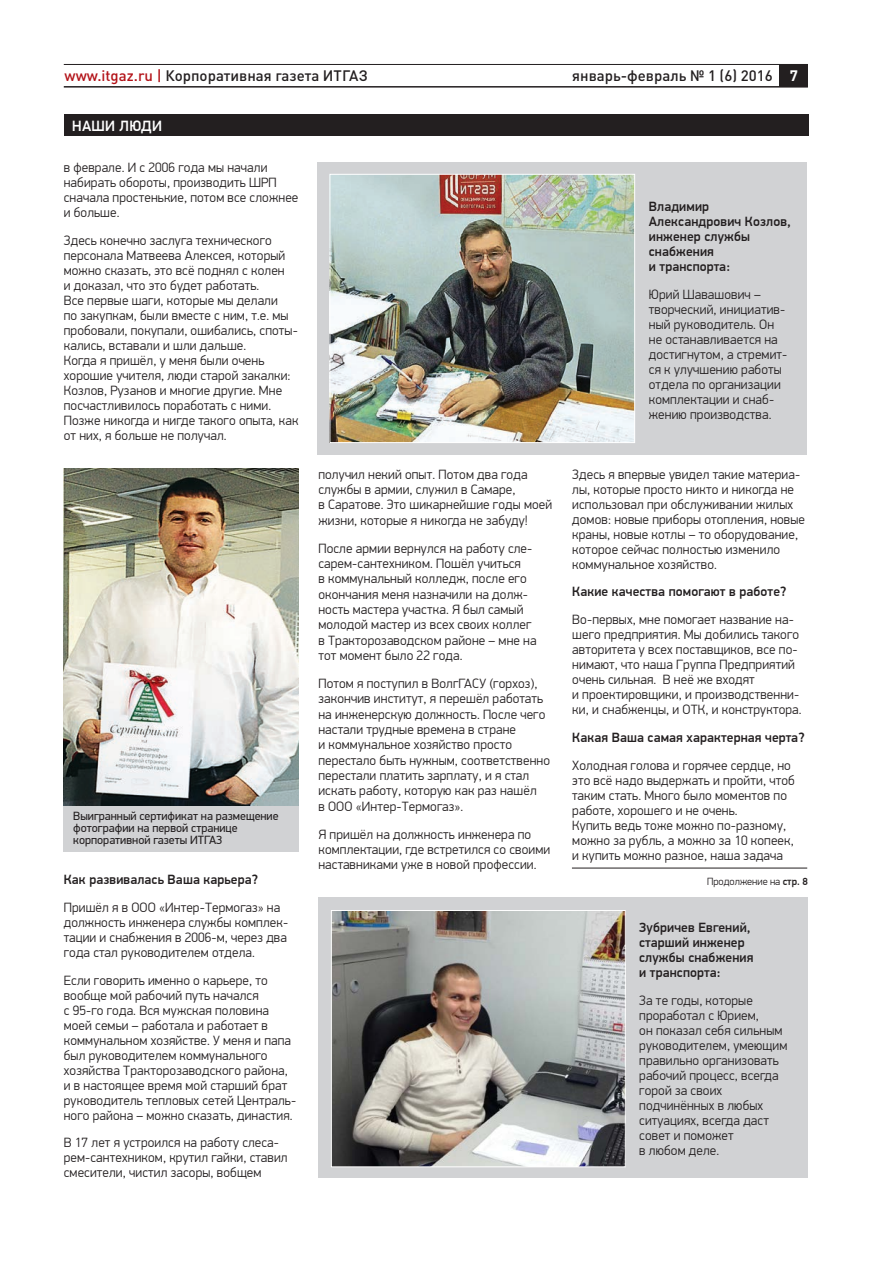
<style>
.page{position:relative;width:893px;height:1263px;background:#fff}
.page>*{position:absolute;margin:0;border:0;box-sizing:border-box;transform-origin:0 0}
.t1{font:500 15px "DIN Pro";color:#231f20}
.t2{font:500 15px "PF Din Display Pro";letter-spacing:.02em;color:#fff}
.t3{font:300 13.5px/15px "PF Din Display Pro";letter-spacing:.01em;color:#231f20}
.t4{font:500 13.5px/15px "PF Din Display Pro";letter-spacing:.01em;color:#231f20}
.t5{font:12px/12px "PF Din Display Pro";color:#231f20}
.t6{font:300 10.5px "PF Din Display Pro";color:#231f20}
.s1{color:#b31319}
.s2{font-weight:700;color:#fff}
.s3{font-weight:500}
</style>
<div class="page">
<hr style="left:64px;top:64px;width:744px;height:1px;background:#231f20">
<hr style="left:64px;top:86px;width:744px;height:2px;background:#231f20">
<div style="left:780px;top:64px;width:28px;height:23px;background:#231f20"></div>
<div style="left:64px;top:115px;width:745px;height:21px;background:#231f20"></div>
<div style="left:318px;top:162px;width:489px;height:293px;background:#d1d2d4"></div>
<img style="left:332px;top:176px;width:301px;height:265px">
<div style="left:330px;top:174px;width:305px;height:269px;border:1px solid #fff"></div>
<div style="left:64px;top:805px;width:235px;height:47px;background:#d1d2d4"></div>
<img style="left:64px;top:468px;width:235px;height:338px">
<div style="left:318px;top:898px;width:490px;height:280px;background:#d1d2d4"></div>
<img style="left:333px;top:912px;width:291px;height:253px">
<div style="left:331px;top:910px;width:295px;height:257px;border:1px solid #fff"></div>
<hr style="left:572px;top:868px;width:235px;height:1px;background:#231f20">
<p class="t1" style="left:65px;top:65px;width:305px"><span class="s1">www.itgaz.ru |</span> Корпоративная газета ИТГАЗ</p>
<p class="t1" style="left:572px;top:65px;width:227px">январь-февраль № 1 (6) 2016 <span class="s2">7</span></p>
<p class="t2" style="left:72px;top:117px;width:91px">НАШИ ЛЮДИ</p>
<p class="t3" style="left:64px;top:160px;width:236px">в феврале. И с 2006 года мы начали набирать обороты, производить ШРП сначала простенькие, потом все сложнее и больше.</p>
<p class="t3" style="left:64px;top:233px;width:236px">Здесь конечно заслуга технического персонала Матвеева Алексея, который можно сказать, это всё поднял с колен<br>и доказал, что это будет работать.<br>Все первые шаги, которые мы делали<br>по закупкам, были вместе с ним, т.е. мы пробовали, покупали, ошибались, споты&shy;кались, вставали и шли дальше.<br>Когда я пришёл, у меня были очень хорошие учителя, люди старой закалки:<br>Козлов, Рузанов и многие другие. Мне посчастливилось поработать с ними.<br>Позже никогда и нигде такого опыта, как от них, я больше не получал.</p>
<p class="t5" style="left:73px;top:810px;width:207px">Выигранный сертификат на размещение фотографии на первой странице корпоративной газеты ИТГАЗ</p>
<p class="t4" style="left:64px;top:872px;width:196px">Как развивалась Ваша карьера?</p>
<p class="t3" style="left:64px;top:900px;width:226px">Пришёл я в ООО «Интер-Термогаз» на должность инженера службы комплек&shy;тации и снабжения в 2006-м, через два года стал руководителем отдела.</p>
<p class="t3" style="left:64px;top:973px;width:234px">Если говорить именно о карьере, то вообще мой рабочий путь начался<br>с 95-го года. Вся мужская половина моей семьи – работала и работает в коммунальном хозяйстве. У меня и папа был руководителем коммунального хозяйства Тракторозаводского района, и в настоящее время мой старший брат руководитель тепловых сетей Централь&shy;ного района – можно сказать, династия.</p>
<p class="t3" style="left:64px;top:1135px;width:225px">В 17 лет я устроился на работу слеса&shy;рем-сантехником, крутил гайки, ставил смесители, чистил засоры, вобщем</p>
<p class="t3" style="left:318px;top:466px;width:235px">получил некий опыт. Потом два года службы в армии, служил в Самаре,<br>в Саратове. Это шикарнейшие годы моей жизни, которые я никогда не забуду!</p>
<p class="t3" style="left:318px;top:541px;width:220px">После армии вернулся на работу сле&shy;сарем-сантехником. Пошёл учиться<br>в коммунальный колледж, после его окончания меня назначили на долж&shy;ность мастера участка. Я был самый молодой мастер из всех своих коллег в Тракторозаводском районе – мне на тот момент было 22 года.</p>
<p class="t3" style="left:318px;top:676px;width:233px">Потом я поступил в ВолгГАСУ (горхоз), закончив институт, я перешёл работать на инженерскую должность. После чего настали трудные времена в стране<br>и коммунальное хозяйство просто перестало быть нужным, соответственно перестали платить зарплату, и я стал искать работу, которую как раз нашёл<br>в ООО «Интер-Термогаз».</p>
<p class="t3" style="left:318px;top:826px;width:233px">Я пришёл на должность инженера по комплектации, где встретился со своими наставниками уже в новой профессии.</p>
<p class="t4" style="left:649px;top:199px;width:144px">Владимир<br>Александрович Козлов, инженер службы снабжения<br>и транспорта:</p>
<p class="t3" style="left:649px;top:287px;width:140px">Юрий Шавашович – творческий, инициатив&shy;ный руководитель. Он не останавливается на достигнутом, а стремит&shy;ся к улучшению работы отдела по организации комплектации и снаб&shy;жению производства.</p>
<p class="t3" style="left:572px;top:467px;width:234px">Здесь я впервые увидел такие материа&shy;лы, которые просто никто и никогда не использовал при обслуживании жилых домов: новые приборы отопления, новые краны, новые котлы – то оборудование, которое сейчас полностью изменило коммунальное хозяйство.</p>
<p class="t4" style="left:572px;top:584px;width:216px">Какие качества помогают в работе?</p>
<p class="t3" style="left:572px;top:612px;width:231px">Во-первых, мне помогает название на&shy;шего предприятия. Мы добились такого авторитета у всех поставщиков, все по&shy;нимают, что наша Группа Предприятий очень сильная. В неё же входят<br>и проектировщики, и производственни&shy;ки, и снабженцы, и ОТК, и конструктора.</p>
<p class="t4" style="left:572px;top:730px;width:234px">Какая Ваша самая характерная черта?</p>
<p class="t3" style="left:572px;top:758px;width:224px">Холодная голова и горячее сердце, но это всё надо выдержать и пройти, чтоб таким стать. Много было моментов по работе, хорошего и не очень.<br>Купить ведь тоже можно по-разному, можно за рубль, а можно за 10 копеек, и купить можно разное, наша задача</p>
<p class="t6" style="left:707px;top:875px;width:102px">Продолжение на <span class="s3">стр. 8</span></p>
<p class="t4" style="left:639px;top:919px;width:116px">Зубричев Евгений, старший инженер службы снабжения и транспорта:</p>
<p class="t3" style="left:639px;top:993px;width:150px">За те годы, которые проработал с Юрием,<br>он показал себя сильным руководителем, умеющим правильно организовать рабочий процесс, всегда горой за своих подчинённых в любых ситуациях, всегда даст совет и поможет<br>в любом деле.</p>
</div>
